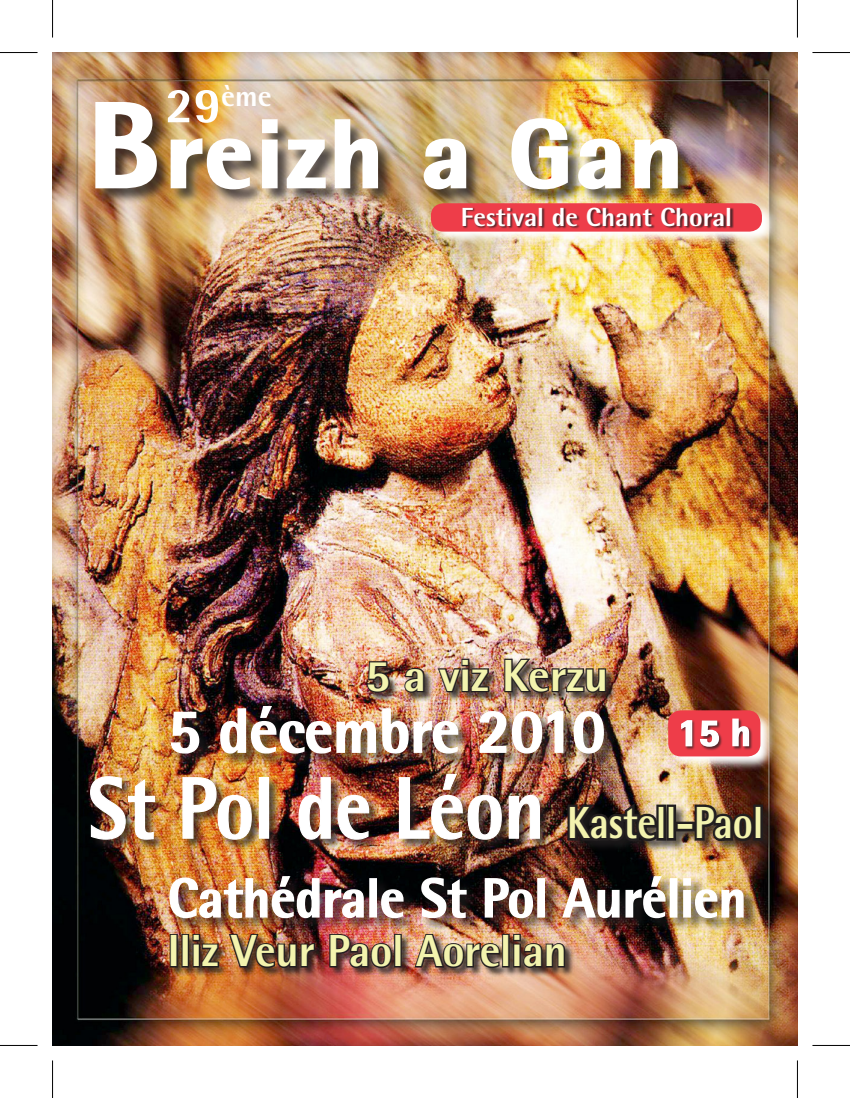
<style>
.page{position:relative;width:850px;height:1098px;background:#fff}
.page>*{position:absolute;margin:0;border:0;box-sizing:border-box;transform-origin:0 0}
.t1{font:800 95px "Rotis Semi Sans";letter-spacing:.04em;color:#fff;scale:1.05 1}
.t2{font:800 62.5px "Rotis Semi Sans";color:#fff;scale:.95 1}
.t3{font:800 55px "Rotis Semi Sans";color:#fff;scale:.94 1}
.t4{font:800 45px "Rotis Semi Sans";color:#f3f3ae;scale:.86 1}
.t5{font:800 45px "Rotis Semi Sans";color:#f3f3ae;scale:.95 1}
.t6{font:800 45px "Rotis Semi Sans";color:#f3f3ae}
.t7{font:800 37.5px "Rotis Semi Sans";color:#fff}
.t8{font:800 29px "Rotis Semi Sans";color:#fff}
.t9{font:800 26.25px "Rotis Semi Sans";color:#fff}
.s1{font-size:50px}
.s2{font-size:120px}
.s3{font-size:87.5px;color:#fff}
</style>
<div class="page">
<img style="left:52px;top:52px;width:745px;height:993px">
<div style="left:96px;top:103px;width:597px;height:103px;background:#231f20;opacity:.75"></div>
<img style="left:94px;top:100px;width:64px;height:90px">
<img style="left:169px;top:136px;width:83px;height:55px">
<svg style="left:260px;top:117px;width:19px;height:73px"></svg>
<svg style="left:285px;top:138px;width:42px;height:52px"></svg>
<svg style="left:333px;top:117px;width:46px;height:73px"></svg>
<svg style="left:421px;top:137px;width:46px;height:54px"></svg>
<img style="left:509px;top:116px;width:60px;height:75px">
<img style="left:576px;top:137px;width:46px;height:54px">
<img style="left:632px;top:137px;width:47px;height:53px">
<img style="left:430px;top:202px;width:346px;height:45px">
<div style="left:430px;top:203px;width:331px;height:28px;background:#ee3d49;border-radius:12px"></div>
<div style="left:462px;top:207px;width:271px;height:22px;background:#231f20;opacity:.75"></div>
<div style="left:366px;top:658px;width:249px;height:44px;background:#231f20;opacity:.85"></div>
<div style="left:461px;top:668px;width:8px;height:24px;border:2px solid #231f20"></div>
<div style="left:461px;top:658px;width:8px;height:8px;border:2px solid #231f20"></div>
<svg style="left:469px;top:667px;width:21px;height:26px"></svg>
<img style="left:503px;top:657px;width:104px;height:36px">
<div style="left:170px;top:705px;width:447px;height:63px;background:#231f20;opacity:.75"></div>
<svg style="left:170px;top:710px;width:30px;height:44px"></svg>
<img style="left:219px;top:659px;width:244px;height:95px">
<img style="left:478px;top:710px;width:86px;height:44px">
<svg style="left:572px;top:710px;width:32px;height:44px"></svg>
<div style="left:89px;top:773px;width:685px;height:79px;background:#231f20;opacity:.75"></div>
<img style="left:89px;top:775px;width:67px;height:65px">
<img style="left:182px;top:776px;width:70px;height:64px">
<div style="left:259px;top:776px;width:10px;height:62px;border:1px solid #fff"></div>
<img style="left:298px;top:776px;width:33px;height:64px">
<img style="left:337px;top:794px;width:33px;height:46px">
<img style="left:398px;top:773px;width:104px;height:67px">
<svg style="left:508px;top:794px;width:32px;height:45px"></svg>
<img style="left:564px;top:798px;width:96px;height:45px">
<div style="left:656px;top:804px;width:9px;height:36px;border:5px solid #231f20"></div>
<div style="left:666px;top:804px;width:9px;height:36px;border:5px solid #231f20"></div>
<div style="left:675px;top:821px;width:19px;height:10px;border:5px solid #231f20"></div>
<svg style="left:691px;top:801px;width:65px;height:42px;background:#493528"></svg>
<div style="left:752px;top:804px;width:10px;height:36px;border:5px solid #231f20"></div>
<img style="left:667px;top:709px;width:108px;height:62px">
<div style="left:668px;top:710px;width:92px;height:46px;background:#ee3d49;border-radius:13px"></div>
<div style="left:680px;top:718px;width:72px;height:32px;background:#231f20;opacity:.75"></div>
<svg style="left:680px;top:719px;width:39px;height:28px"></svg>
<svg style="left:731px;top:718px;width:18px;height:29px"></svg>
<div style="left:168px;top:874px;width:590px;height:57px;background:#231f20;opacity:.75"></div>
<img style="left:168px;top:875px;width:196px;height:43px">
<div style="left:369px;top:877px;width:8px;height:40px;border:2px solid #fff"></div>
<svg style="left:380px;top:888px;width:24px;height:30px"></svg>
<div style="left:669px;top:877px;width:8px;height:40px;border:2px solid #fff"></div>
<div style="left:682px;top:889px;width:8px;height:28px;border:2px solid #fff"></div>
<div style="left:682px;top:877px;width:8px;height:8px;border:2px solid #fff"></div>
<svg style="left:694px;top:888px;width:50px;height:30px"></svg>
<div style="left:170px;top:933px;width:404px;height:44px;background:#231f20;opacity:.85"></div>
<div style="left:170px;top:933px;width:8px;height:34px;border:2px solid #231f20"></div>
<div style="left:181px;top:933px;width:8px;height:34px;border:2px solid #231f20"></div>
<div style="left:192px;top:943px;width:8px;height:24px;border:2px solid #231f20"></div>
<div style="left:192px;top:933px;width:8px;height:8px;border:2px solid #231f20"></div>
<svg style="left:200px;top:942px;width:20px;height:26px"></svg>
<img style="left:227px;top:932px;width:89px;height:43px">
<img style="left:328px;top:932px;width:65px;height:37px">
<div style="left:394px;top:933px;width:7px;height:34px;border:2px solid #231f20"></div>
<img style="left:413px;top:873px;width:253px;height:96px">
<hr style="left:0;top:52px;width:38px;height:1px;background:#000">
<hr style="left:812px;top:52px;width:37px;height:1px;background:#000">
<hr style="left:0;top:1044px;width:38px;height:1px;background:#000">
<hr style="left:812px;top:1044px;width:37px;height:1px;background:#000">
<hr style="left:52px;top:0;width:1px;height:37px;background:#000">
<hr style="left:52px;top:1060px;width:1px;height:37px;background:#000">
<hr style="left:796px;top:0;width:1px;height:37px;background:#000">
<hr style="left:796px;top:1060px;width:1px;height:37px;background:#000">
<p class="t8" style="left:165px;top:77px;width:108px"><span class="s1">29</span>ème</p>
<h1 class="t1" style="left:88px;top:94px;width:568px"><span class="s2">B</span>reizh a Gan</h1>
<p class="t9" style="left:460px;top:200px;width:273px">Festival de Chant Choral</p>
<p class="t6" style="left:365px;top:647px;width:244px">5 a viz Kerzu</p>
<h2 class="t2" style="left:168px;top:691px;width:461px">5 décembre 2010</h2>
<p class="t4" style="left:88px;top:794px;width:786px"><span class="s3">St Pol de Léon</span> Kastell-Paol</p>
<p class="t7" style="left:677px;top:708px;width:75px">15 h</p>
<p class="t3" style="left:168px;top:863px;width:617px">Cathédrale St Pol Aurélien</p>
<p class="t5" style="left:168px;top:922px;width:421px">Iliz Veur Paol Aorelian</p>
</div>
